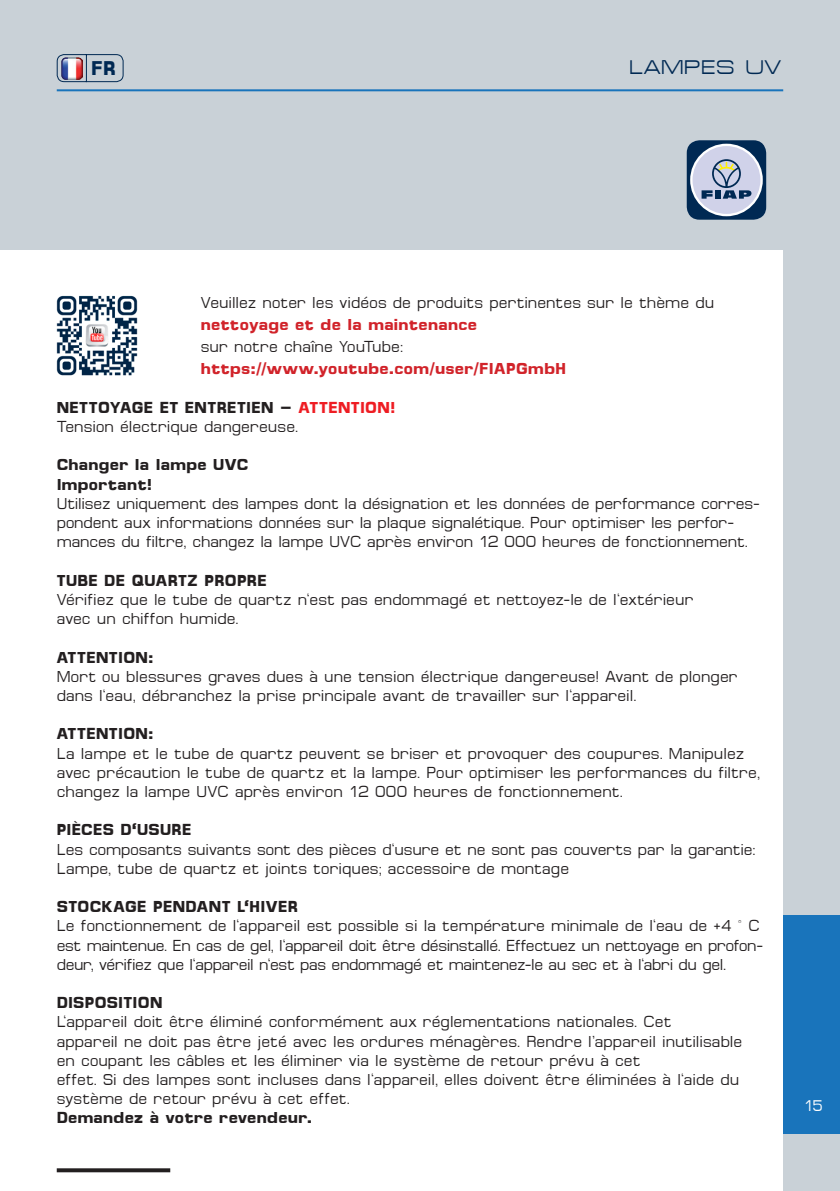
<style>
.page{position:relative;width:840px;height:1191px;background:#fff}
.page>*{position:absolute;margin:0;border:0;box-sizing:border-box;transform-origin:0 0}
.t1{font:20px "Micro Extend FLF";letter-spacing:.025em;color:#002953}
.t2{font:700 20px "Micro FLF";color:#002953}
.t3{font:16px/19.2px "Micro FLF";letter-spacing:.005em;color:#231f20}
.t4{font:16px/19.2px "Micro FLF";letter-spacing:-.015em;color:#231f20}
.t5{font:700 16px/19.2px "Micro FLF";letter-spacing:.025em;color:#231f20}
.t6{font:700 16px "Micro FLF";letter-spacing:.02em;color:#d1232a}
.t7{font:15.6px "Micro FLF";color:#fff}
.s1{font-weight:700}
.s2{font-weight:700;color:#ee1d23}
</style>
<div class="page">
<div style="left:782px;top:0;width:57px;height:1191px;background:#c9d1d7"></div>
<div style="left:0;top:0;width:839px;height:250px;background:#c9d1d7"></div>
<div style="left:782px;top:915px;width:57px;height:218px;background:#1974bb"></div>
<hr style="left:57px;top:89px;width:725px;height:2px;background:#1974bb">
<svg style="left:56px;top:54px;width:68px;height:29px"></svg>
<img style="left:61px;top:57px;width:22px;height:22px">
<div style="left:686px;top:140px;width:79px;height:80px;background:#002953;border-radius:13px"></div>
<svg style="left:689px;top:144px;width:73px;height:72px"></svg>
<div style="left:692px;top:146px;width:68px;height:68px;background:#d0d2e9;border-radius:50%"></div>
<svg style="left:701px;top:159px;width:50px;height:40px"></svg>
<svg style="left:57px;top:1168px;width:113px;height:4px"></svg>
<img style="left:56px;top:295px;width:82px;height:81px">
<p class="t2" style="left:91px;top:57px;width:26px">FR</p>
<p class="t1" style="left:628px;top:57px;width:153px">LAMPES UV</p>
<p class="t3" style="left:201px;top:293px;width:514px">Veuillez noter les vidéos de produits pertinentes sur le thème du</p>
<p class="t6" style="left:201px;top:316px;width:277px">nettoyage et de la maintenance</p>
<p class="t3" style="left:201px;top:337px;width:203px">sur notre chaîne YouTube:</p>
<p class="t6" style="left:201px;top:360px;width:366px">https://www.youtube.com/user/FIAPGmbH</p>
<p class="t3" style="left:57px;top:398px;width:340px"><span class="s1">NETTOYAGE ET ENTRETIEN –</span> <span class="s2">ATTENTION!<br></span>Tension électrique dangereuse.</p>
<p class="t5" style="left:57px;top:455px;width:193px">Changer la lampe UVC<br>Important!</p>
<p class="t3" style="left:57px;top:494px;width:704px">Utilisez uniquement des lampes dont la désignation et les données de performance corres&shy;pondent aux informations données sur la plaque signalétique. Pour optimiser les perfor&shy;mances du filtre, changez la lampe UVC après environ 12 000 heures de fonctionnement.</p>
<p class="t5" style="left:57px;top:570px;width:211px">TUBE DE QUARTZ PROPRE</p>
<p class="t3" style="left:57px;top:590px;width:638px">Vérifiez que le tube de quartz n‘est pas endommagé et nettoyez-le de l‘extérieur avec un chiffon humide.</p>
<p class="t5" style="left:57px;top:647px;width:98px">ATTENTION:</p>
<p class="t3" style="left:57px;top:667px;width:682px">Mort ou blessures graves dues à une tension électrique dangereuse! Avant de plonger dans l‘eau, débranchez la prise principale avant de travailler sur l‘appareil.</p>
<p class="t5" style="left:57px;top:724px;width:98px">ATTENTION:</p>
<p class="t3" style="left:57px;top:743px;width:704px">La lampe et le tube de quartz peuvent se briser et provoquer des coupures. Manipulez avec précaution le tube de quartz et la lampe. Pour optimiser les performances du filtre, changez la lampe UVC après environ 12 000 heures de fonctionnement.</p>
<p class="t5" style="left:57px;top:820px;width:136px">PIÈCES D‘USURE</p>
<p class="t3" style="left:57px;top:839px;width:699px">Les composants suivants sont des pièces d‘usure et ne sont pas couverts par la garantie:<br>Lampe, tube de quartz et joints toriques; accessoire de montage</p>
<p class="t5" style="left:57px;top:897px;width:242px">STOCKAGE PENDANT L‘HIVER</p>
<p class="t4" style="left:57px;top:916px;width:707px">Le fonctionnement de l‘appareil est possible si la température minimale de l‘eau de +4 ° C est maintenue. En cas de gel, l‘appareil doit être désinstallé. Effectuez un nettoyage en profon&shy;deur, vérifiez que l‘appareil n‘est pas endommagé et maintenez-le au sec et à l‘abri du gel.</p>
<p class="t5" style="left:57px;top:993px;width:107px">DISPOSITION</p>
<p class="t3" style="left:57px;top:1012px;width:686px">L‘appareil doit être éliminé conformément aux réglementations nationales. Cet<br>appareil ne doit pas être jeté avec les ordures ménagères. Rendre l’appareil inutilisable en coupant les câbles et les éliminer via le système de retour prévu à cet<br>effet. Si des lampes sont incluses dans l‘appareil, elles doivent être éliminées à l‘aide du système de retour prévu à cet effet.</p>
<p class="t5" style="left:57px;top:1108px;width:256px">Demandez à votre revendeur.</p>
<p class="t7" style="left:803px;top:1097px;width:20px">15</p>
</div>
